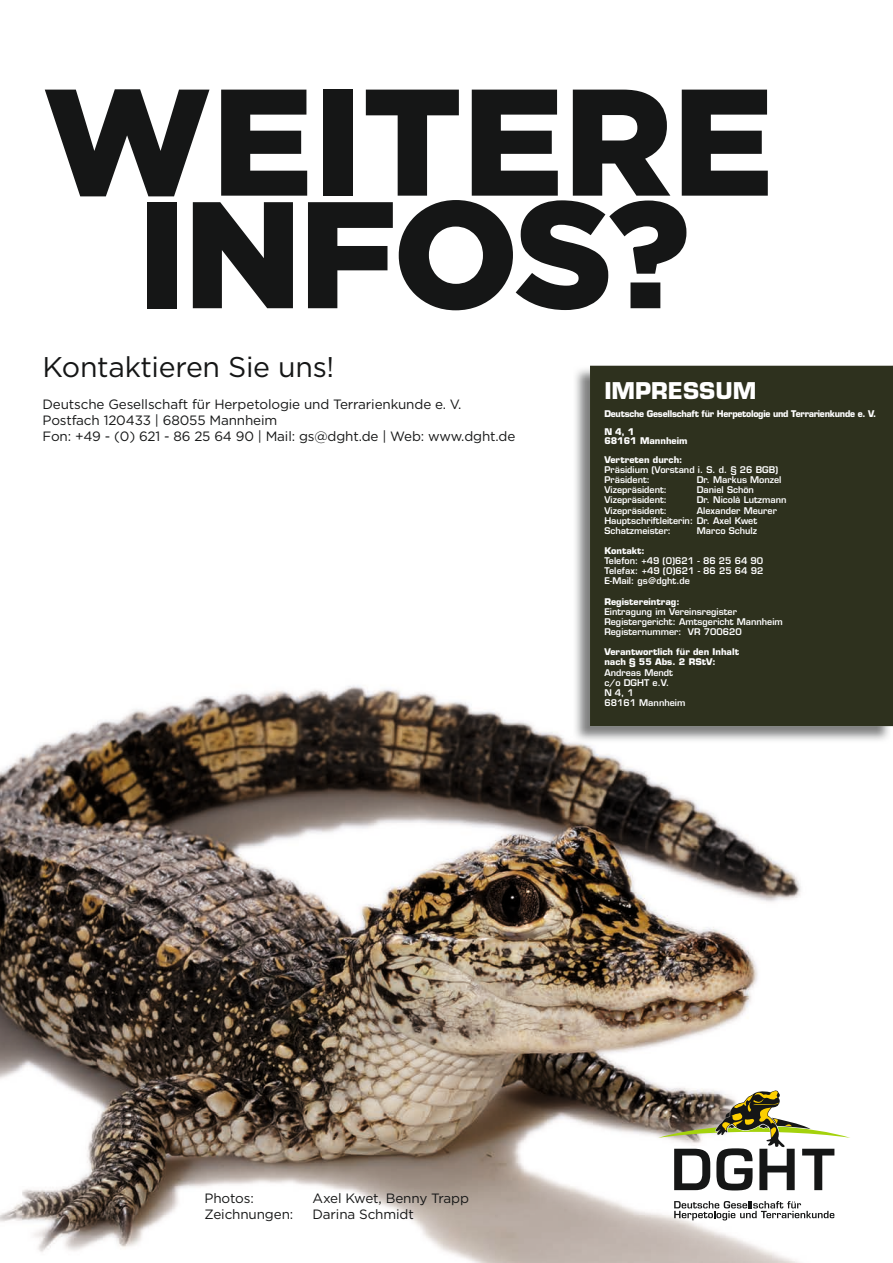
<style>
.page{position:relative;width:893px;height:1263px;background:#fff}
.page>*{position:absolute;margin:0;border:0;box-sizing:border-box;transform-origin:0 0}
.t1{font:900 151.5px/112.5px "Gotham";color:#151616;text-align:center}
.t2{font:28.5px "Gotham";letter-spacing:-.01em;color:#151616}
.t3{font:700 22.5px "Eurostile LT";color:#fff}
.t4{font:13.5px/16.2px "Gotham";letter-spacing:-.01em;color:#151616}
.t5{font:600 9px/10.2px "Eurostile LT";color:#fff}
.t6{font:700 9px/19.2px "Eurostile LT";color:#fff}
.t7{font:700 9px/18px "Eurostile LT";letter-spacing:-.03em;color:#fff}
</style>
<div class="page">
<img style="left:0;top:365px;width:893px;height:898px">
<svg style="left:674px;top:1201px;width:160px;height:19px"></svg>
<svg style="left:658px;top:1090px;width:192px;height:100px"></svg>
<img style="left:573px;top:366px;width:320px;height:377px">
<div style="left:590px;top:366px;width:303px;height:360px;background:#2e311e"></div>
<h1 class="t1" style="left:43px;top:82px;width:732px">WEITERE<br>INFOS?</h1>
<h2 class="t2" style="left:43px;top:351px;width:293px">Kontaktieren Sie uns!</h2>
<h3 class="t4" style="left:43px;top:396px;width:474px">Deutsche Gesellschaft für Herpetologie und Terrarienkunde e. V.<br>Postfach 120433 | 68055 Mannheim<br>Fon: +49 - (0) 621 - 86 25 64 90 | Mail: gs@dght.de | Web: www.dght.de</h3>
<h3 class="t3" style="left:604px;top:377px;width:154px">IMPRESSUM</h3>
<p class="t7" style="left:604px;top:404px;width:274px">Deutsche Gesellschaft für Herpetologie und Terrarienkunde e. V.<br>N 4, 1</p>
<p class="t6" style="left:604px;top:431px;width:85px">68161 Mannheim<br>Vertreten durch:</p>
<p class="t5" style="left:604px;top:465px;width:175px">Präsidium (Vorstand i. S. d. § 26 BGB)<br>Präsident:</p>
<p class="t5" style="left:697px;top:475px;width:86px">Dr. Markus Monzel</p>
<p class="t5" style="left:604px;top:485px;width:64px">Vizepräsident:</p>
<p class="t5" style="left:697px;top:485px;width:59px">Daniel Schön</p>
<p class="t5" style="left:604px;top:495px;width:64px">Vizepräsident:</p>
<p class="t5" style="left:697px;top:495px;width:91px">Dr. Nicolà Lutzmann</p>
<p class="t5" style="left:604px;top:505px;width:64px">Vizepräsident:</p>
<p class="t5" style="left:604px;top:505px;width:174px;text-indent:92px">Alexander Meurer<br>Hauptschriftleiterin: Dr. Axel Kwet<br>Schatzmeister:</p>
<p class="t5" style="left:697px;top:525px;width:62px">Marco Schulz</p>
<p class="t6" style="left:604px;top:541px;width:42px">Kontakt:</p>
<p class="t5" style="left:604px;top:556px;width:161px;text-align:justify">Telefon: +49 (0)621 - 86 25 64 90<br>Telefax: +49 (0)621 - 86 25 64 92<br>E-Mail: gs@dght.de</p>
<p class="t6" style="left:604px;top:592px;width:77px">Registereintrag:</p>
<p class="t5" style="left:604px;top:606px;width:180px">Eintragung im Vereinsregister<br>Registergericht: Amtsgericht Mannheim<br>Registernummer: VR 700620</p>
<p class="t6" style="left:604px;top:647px;width:136px;line-height:10.2px">Verantwortlich für den Inhalt nach § 55 Abs. 2 RStV:</p>
<p class="t5" style="left:604px;top:667px;width:82px">Andreas Mendt c/o DGHT e.V.<br>N 4, 1<br>68161 Mannheim</p>
<h3 class="t4" style="left:205px;top:1190px;width:51px">Photos:</h3>
<h3 class="t4" style="left:313px;top:1190px;width:158px">Axel Kwet, Benny Trapp</h3>
<h3 class="t4" style="left:205px;top:1206px;width:90px">Zeichnungen:</h3>
<h3 class="t4" style="left:313px;top:1206px;width:103px">Darina Schmidt</h3>
</div>
